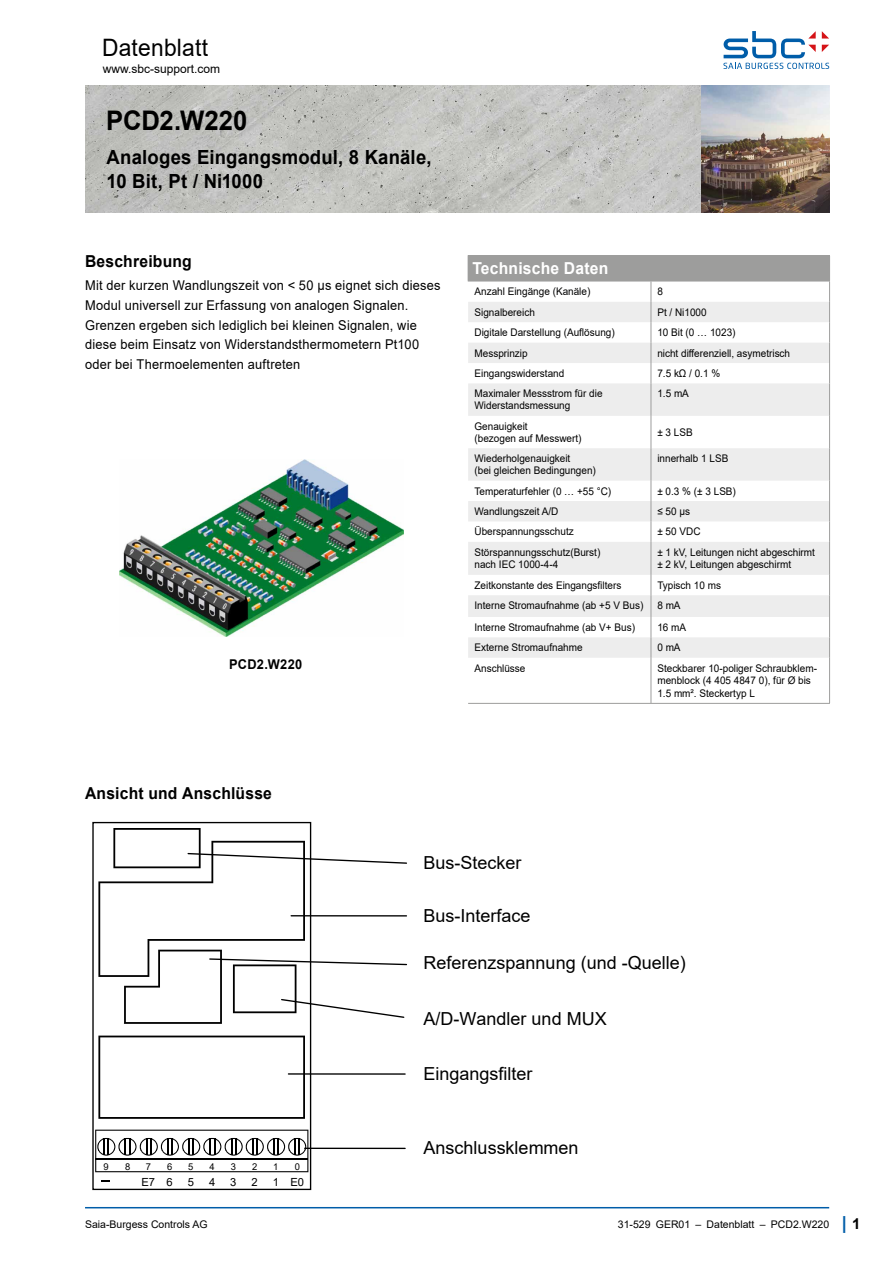
<style>
.page{position:relative;width:893px;height:1263px;background:#fff}
.page>*{position:absolute;margin:0;border:0;box-sizing:border-box;transform-origin:0 0}
.Head__Productname_bo{font:700 27px "Arial";letter-spacing:-.005em;color:#000;scale:.95 1}
.t1{font:24px "Arial";letter-spacing:.01em;color:#000;scale:.95 1}
.Head__Produkt_shortd{font:700 19.5px "Arial";letter-spacing:.01em;color:#000;scale:.95 1}
.t2{font:18px "Arial";color:#000}
.t3{font:700 18px "Arial";color:#005da9}
.Text__Titel_1_Subtit{font:700 16.5px "Arial";letter-spacing:.015em;color:#000;scale:.95 1}
.Text__Titel_1_Subtit-2{font:700 16.5px "Arial";letter-spacing:.015em;color:#fff;scale:.95 1}
.Text__left_justified{font:13.5px/19.5px "Arial";letter-spacing:.015em;color:#000;scale:.95 1}
.t4{font:700 13.5px "Arial";letter-spacing:.02em;color:#000;scale:.95 1}
.t5{font:12px "Arial";color:#000}
.t6{font:11.25px "Arial";color:#000}
.Tables__Order_Row_De{font:10.5px/12px "Arial";color:#000;scale:.95 1}
.Tables__Data-Row__7{font:10.5px/12.6px "Arial";color:#000;scale:.95 1}
.Tables__Data-Row__7-2{font:10.5px "Arial";color:#000}
.t7{font:9.45px "Arial";color:#000}
.s1{font-size:15px;color:#000}
</style>
<div class="page">
<img style="left:119px;top:459px;width:285px;height:178px">
<hr style="left:85px;top:1207px;width:744px;height:1px;background:#005da9">
<svg style="left:723px;top:31px;width:106px;height:38px"></svg>
<img style="left:85px;top:85px;width:744px;height:128px">
<div style="left:468px;top:255px;width:362px;height:26px;background:#9d9d9c"></div>
<svg style="left:468px;top:302px;width:361px;height:356px;fill:#ededed"></svg>
<hr style="left:468px;top:703px;width:183px;height:1px;background:#9d9d9c">
<hr style="left:651px;top:703px;width:179px;height:1px;background:#9d9d9c">
<svg style="left:651px;top:282px;width:1px;height:101px"></svg>
<hr style="left:651px;top:383px;width:1px;height:33px;background:#9d9d9c">
<hr style="left:829px;top:383px;width:1px;height:33px;background:#9d9d9c">
<hr style="left:651px;top:416px;width:1px;height:32px;background:#9d9d9c">
<hr style="left:829px;top:416px;width:1px;height:32px;background:#9d9d9c">
<hr style="left:651px;top:448px;width:1px;height:33px;background:#9d9d9c">
<hr style="left:829px;top:448px;width:1px;height:33px;background:#9d9d9c">
<svg style="left:651px;top:481px;width:1px;height:61px"></svg>
<svg style="left:829px;top:481px;width:1px;height:61px"></svg>
<hr style="left:651px;top:542px;width:1px;height:33px;background:#9d9d9c">
<hr style="left:829px;top:542px;width:1px;height:33px;background:#9d9d9c">
<svg style="left:651px;top:575px;width:1px;height:83px"></svg>
<svg style="left:829px;top:575px;width:1px;height:83px"></svg>
<hr style="left:651px;top:658px;width:1px;height:45px;background:#9d9d9c">
<hr style="left:829px;top:658px;width:1px;height:45px;background:#9d9d9c">
<svg style="left:829px;top:282px;width:1px;height:101px"></svg>
<hr style="left:468px;top:281px;width:183px;height:1px;background:#9d9d9c">
<hr style="left:651px;top:281px;width:179px;height:1px;background:#9d9d9c">
<hr style="left:288px;top:1073px;width:117px;height:2px;background:#000">
<hr style="left:305px;top:1147px;width:100px;height:2px;background:#000">
<div style="left:92px;top:822px;width:219px;height:368px;border:1px solid #000"></div>
<svg style="left:98px;top:1035px;width:207px;height:84px"></svg>
<svg style="left:95px;top:1130px;width:213px;height:42px"></svg>
<hr style="left:96px;top:1159px;width:212px;height:1px;background:#000">
<svg style="left:98px;top:828px;width:309px;height:196px"></svg>
<h2 class="t1" style="left:102px;top:31px;width:113px">Datenblatt</h2>
<p class="t5" style="left:103px;top:60px;width:119px">www.sbc-support.com</p>
<p class="Head__Productname_bo" style="left:106px;top:102px;width:150px">PCD2.W220</p>
<p class="Head__Produkt_shortd" style="left:107px;top:143px;width:344px">Analoges Eingangsmodul, 8 Kanäle,</p>
<p class="Head__Produkt_shortd" style="left:107px;top:167px;width:166px">10 Bit, Pt / Ni1000</p>
<p class="Text__Titel_1_Subtit" style="left:85px;top:250px;width:114px">Beschreibung</p>
<p class="Text__Titel_1_Subtit-2" style="left:472px;top:257px;width:145px">Technische Daten</p>
<p class="Tables__Order_Row_De" style="left:474px;top:286px;width:123px">Anzahl Eingänge (Kanäle)</p>
<p class="Tables__Data-Row__7" style="left:657px;top:285px;width:7px">8</p>
<p class="Tables__Order_Row_De" style="left:474px;top:306px;width:65px">Signalbereich</p>
<p class="Tables__Data-Row__7" style="left:657px;top:306px;width:53px">Pt / Ni1000</p>
<p class="Tables__Order_Row_De" style="left:474px;top:326px;width:149px">Digitale Darstellung (Auflösung)</p>
<p class="Tables__Data-Row__7" style="left:657px;top:326px;width:84px">10 Bit (0 … 1023)</p>
<p class="Tables__Order_Row_De" style="left:474px;top:347px;width:58px">Messprinzip</p>
<p class="Tables__Data-Row__7" style="left:657px;top:347px;width:141px">nicht differenziell, asymetrisch</p>
<p class="Tables__Order_Row_De" style="left:474px;top:367px;width:96px">Eingangswiderstand</p>
<p class="Tables__Data-Row__7" style="left:657px;top:367px;width:68px">7.5 kΩ / 0.1 %</p>
<p class="Tables__Order_Row_De" style="left:474px;top:388px;width:136px">Maximaler Messstrom für die</p>
<p class="Tables__Order_Row_De" style="left:474px;top:400px;width:102px">Widerstandsmessung</p>
<p class="Text__left_justified" style="left:85px;top:276px;width:376px">Mit der kurzen Wandlungszeit von &lt; 50 μs eignet sich dieses Modul universell zur Erfassung von analogen Signalen.<br>Grenzen ergeben sich lediglich bei kleinen Signalen, wie diese beim Einsatz von Widerstandsthermometern Pt100 oder bei Thermoelementen auftreten</p>
<p class="Tables__Data-Row__7" style="left:657px;top:387px;width:35px">1.5 mA</p>
<p class="t4" style="left:229px;top:655px;width:78px">PCD2.W220</p>
<p class="Text__Titel_1_Subtit" style="left:85px;top:781px;width:198px">Ansicht und Anschlüsse</p>
<p class="t7" style="left:103px;top:1160px;width:7px">9</p>
<p class="t7" style="left:125px;top:1160px;width:7px">8</p>
<p class="t7" style="left:146px;top:1160px;width:7px">7</p>
<p class="t7" style="left:167px;top:1160px;width:7px">6</p>
<p class="t7" style="left:188px;top:1160px;width:7px">5</p>
<p class="t7" style="left:210px;top:1160px;width:7px">4</p>
<p class="t7" style="left:231px;top:1160px;width:7px">3</p>
<p class="t7" style="left:252px;top:1160px;width:7px">2</p>
<p class="t7" style="left:273px;top:1160px;width:7px">1</p>
<p class="t7" style="left:295px;top:1160px;width:7px">0</p>
<p class="t6" style="left:142px;top:1174px;width:33px">E7 6</p>
<p class="t6" style="left:188px;top:1174px;width:8px">5</p>
<p class="t6" style="left:209px;top:1174px;width:8px">4</p>
<p class="t6" style="left:230px;top:1174px;width:8px">3</p>
<p class="t6" style="left:252px;top:1174px;width:8px">2</p>
<p class="t6" style="left:273px;top:1174px;width:33px">1 E0</p>
<p class="Tables__Order_Row_De" style="left:474px;top:420px;width:114px">Genauigkeit<br>(bezogen auf Messwert)</p>
<p class="Tables__Data-Row__7" style="left:657px;top:426px;width:39px">± 3 LSB</p>
<p class="Tables__Order_Row_De" style="left:474px;top:452px;width:129px">Wiederholgenauigkeit<br>(bei gleichen Bedingungen)</p>
<p class="Tables__Data-Row__7" style="left:657px;top:452px;width:76px">innerhalb 1 LSB</p>
<p class="Tables__Order_Row_De" style="left:474px;top:485px;width:145px">Temperaturfehler (0 … +55 °C)</p>
<p class="Tables__Data-Row__7" style="left:657px;top:485px;width:84px">± 0.3 % (± 3 LSB)</p>
<p class="Tables__Order_Row_De" style="left:474px;top:505px;width:90px">Wandlungszeit A/D</p>
<p class="Tables__Data-Row__7" style="left:657px;top:505px;width:36px">≤ 50 μs</p>
<p class="Tables__Order_Row_De" style="left:474px;top:526px;width:106px">Überspannungsschutz</p>
<p class="Tables__Data-Row__7" style="left:657px;top:525px;width:47px">± 50 VDC</p>
<p class="Tables__Order_Row_De" style="left:474px;top:546px;width:134px">Störspannungsschutz(Burst)</p>
<p class="Tables__Order_Row_De" style="left:474px;top:558px;width:90px">nach IEC 1000-4-4</p>
<p class="Tables__Data-Row__7" style="left:657px;top:546px;width:167px">± 1 kV, Leitungen nicht abgeschirmt</p>
<p class="Tables__Data-Row__7" style="left:657px;top:558px;width:142px">± 2 kV, Leitungen abgeschirmt</p>
<p class="Tables__Order_Row_De" style="left:474px;top:579px;width:156px">Zeitkonstante des Eingangsfilters</p>
<p class="Tables__Data-Row__7" style="left:657px;top:579px;width:69px">Typisch 10 ms</p>
<p class="Tables__Order_Row_De" style="left:474px;top:599px;width:179px">Interne Stromaufnahme (ab +5 V Bus)</p>
<p class="Tables__Data-Row__7" style="left:657px;top:599px;width:26px">8 mA</p>
<p class="Tables__Order_Row_De" style="left:474px;top:621px;width:170px">Interne Stromaufnahme (ab V+ Bus)</p>
<p class="Tables__Data-Row__7" style="left:657px;top:621px;width:32px">16 mA</p>
<p class="Tables__Order_Row_De" style="left:474px;top:642px;width:115px">Externe Stromaufnahme</p>
<p class="Tables__Data-Row__7" style="left:657px;top:641px;width:26px">0 mA</p>
<p class="Tables__Order_Row_De" style="left:474px;top:662px;width:55px">Anschlüsse</p>
<p class="Tables__Data-Row__7" style="left:657px;top:662px;width:170px">Steckbarer 10-poliger Schraubklem&shy;menblock (4 405 4847 0), für Ø bis<br>1.5 mm². Steckertyp L</p>
<p class="t2" style="left:424px;top:851px;width:100px">Bus-Stecker</p>
<p class="t2" style="left:424px;top:903px;width:109px">Bus-Interface</p>
<p class="t2" style="left:424px;top:950px;width:264px">Referenzspannung (und -Quelle)</p>
<p class="t2" style="left:424px;top:1006px;width:185px">A/D-Wandler und MUX</p>
<p class="t2" style="left:424px;top:1062px;width:111px">Eingangsfilter</p>
<p class="t2" style="left:424px;top:1136px;width:157px">Anschlussklemmen</p>
<p class="Tables__Data-Row__7-2" style="left:85px;top:1217px;width:124px">Saia-Burgess Controls AG</p>
<h3 class="t3" style="left:842px;top:1210px;width:20px">| <span class="s1">1</span></h3>
<p class="Tables__Data-Row__7-2" style="left:618px;top:1217px;width:213px">31-529 GER01 – Datenblatt – PCD2.W220</p>
</div>
